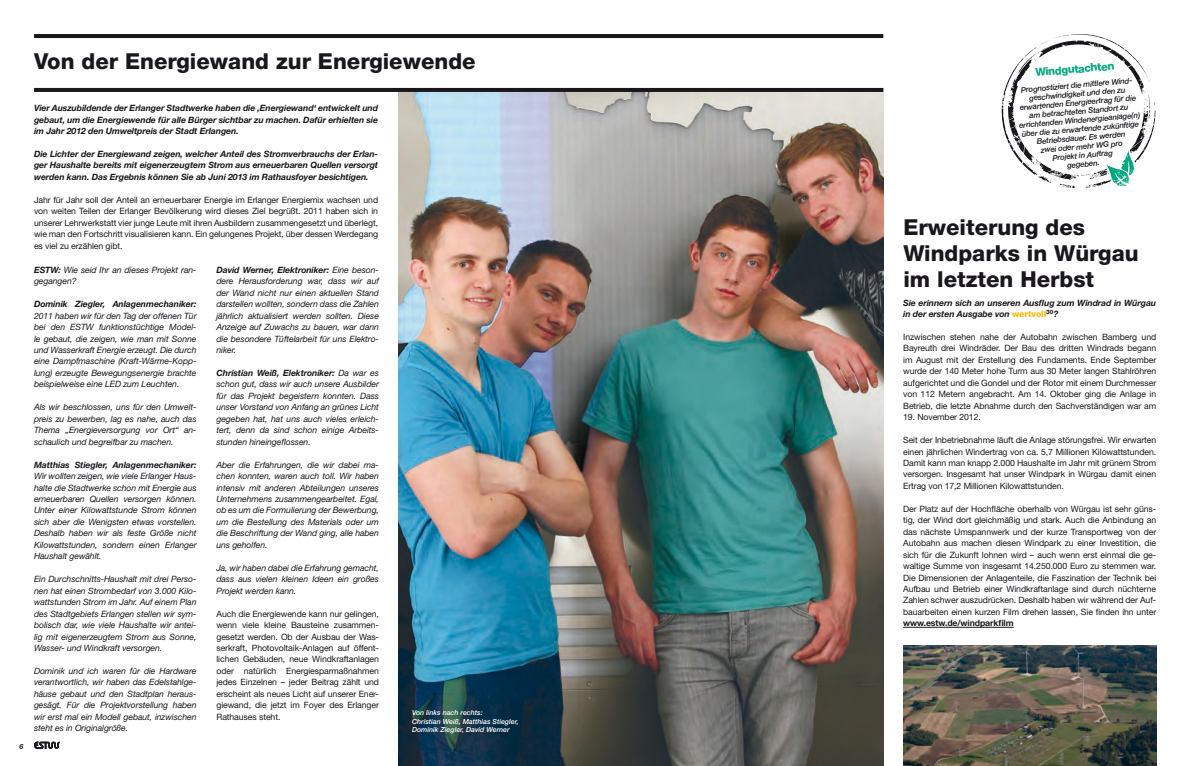
<style>
.page{position:relative;width:1191px;height:766px;background:#fff}
.page>*{position:absolute;margin:0;border:0;box-sizing:border-box;transform-origin:0 0}
.t1{font:800 22px/26.4px "Helvetica Neue";color:#1a171c}
.t2{font:800 11px "Helvetica Neue";color:#00a77f}
.t3{font:italic 8.7px/11.4px "Helvetica Neue";letter-spacing:-.01em;color:#1a171c;text-align:justify}
.t4{font:8.7px/11.5px "Helvetica Neue";letter-spacing:-.01em;color:#1a171c;text-align:justify}
.t5{font:italic 700 8.7px/11.4px "Helvetica Neue";letter-spacing:-.01em;color:#1a171c;text-align:justify}
.t6{font:700 8.7px "Helvetica Neue";letter-spacing:-.01em;color:#1a171c}
.t7{font:italic 500 7.8px/8.8px "Helvetica Neue";color:#1a171c;text-align:center}
.t8{font:italic 500 7px/8.4px "Helvetica Neue";color:#fff}
.t9{font:italic 700 7px "Helvetica Neue";color:#1a171c}
.s1{font-weight:700}
.s2{font-weight:800;font-style:normal;color:#fabb00}
</style>
<div class="page">
<svg style="left:34px;top:741px;width:26px;height:7px"></svg>
<img style="left:399px;top:92px;width:484px;height:673px">
<hr style="left:903px;top:627px;width:110px;height:1px;background:#1a171c">
<svg style="left:1001px;top:34px;width:155px;height:154px"></svg>
<hr style="left:34px;top:34px;width:849px;height:4px;background:#1a171c">
<hr style="left:34px;top:88px;width:849px;height:4px;background:#1a171c">
<img style="left:903px;top:645px;width:254px;height:120px">
<p class="t9" style="left:19px;top:741px;width:5px">6</p>
<h1 class="t1" style="left:34px;top:48px;width:443px">Von der Energiewand zur Energiewende</h1>
<p class="t5" style="left:34px;top:102px;width:346px">Vier Auszubildende der Erlanger Stadtwerke haben die ‚Energiewand‘ entwickelt und gebaut, um die Energiewende für alle Bürger sichtbar zu machen. Dafür erhielten sie im Jahr 2012 den Umweltpreis der Stadt Erlangen.</p>
<p class="t5" style="left:34px;top:148px;width:345px">Die Lichter der Energiewand zeigen, welcher Anteil des Stromverbrauchs der Erlan&shy;ger Haushalte bereits mit eigenerzeugtem Strom aus erneuerbaren Quellen versorgt werden kann. Das Ergebnis können Sie ab Juni 2013 im Rathausfoyer besichtigen.</p>
<p class="t4" style="left:34px;top:194px;width:346px">Jahr für Jahr soll der Anteil an erneuerbarer Energie im Erlanger Energiemix wachsen und von weiten Teilen der Erlanger Bevölkerung wird dieses Ziel begrüßt. 2011 haben sich in unserer Lehrwerkstatt vier junge Leute mit ihren Ausbildern zusammengesetzt und überlegt, wie man den Fortschritt visualisieren kann. Ein gelungenes Projekt, über dessen Werdegang es viel zu erzählen gibt.</p>
<p class="t3" style="left:34px;top:264px;width:164px"><span class="s1">ESTW:</span> Wie seid Ihr an dieses Projekt ran&shy;gegangen?</p>
<p class="t5" style="left:34px;top:298px;width:164px">Dominik Ziegler, Anlagenmechaniker:</p>
<p class="t3" style="left:34px;top:309px;width:164px">2011 haben wir für den Tag der offenen Tür bei den ESTW funktionstüchtige Model&shy;le gebaut, die zeigen, wie man mit Sonne und Wasserkraft Energie erzeugt. Die durch eine Dampfmaschine (Kraft-Wärme-Kopp&shy;lung) erzeugte Bewegungsenergie brachte beispielweise eine LED zum Leuchten.</p>
<p class="t3" style="left:34px;top:401px;width:164px">Als wir beschlossen, uns für den Umwelt&shy;preis zu bewerben, lag es nahe, auch das Thema „Energieversorgung vor Ort“ an&shy;schaulich und begreifbar zu machen.</p>
<p class="t5" style="left:34px;top:458px;width:164px">Matthias Stiegler, Anlagenmechaniker:</p>
<p class="t3" style="left:34px;top:470px;width:164px">Wir wollten zeigen, wie viele Erlanger Haus&shy;halte die Stadtwerke schon mit Energie aus erneuerbaren Quellen versorgen können.<br>Unter einer Kilowattstunde Strom können sich aber die Wenigsten etwas vorstellen.<br>Deshalb haben wir als feste Größe nicht Kilowattstunden, sondern einen Erlanger Haushalt gewählt.</p>
<p class="t3" style="left:34px;top:573px;width:164px">Ein Durchschnitts-Haushalt mit drei Perso&shy;nen hat einen Strombedarf von 3.000 Kilo&shy;wattstunden Strom im Jahr. Auf einem Plan des Stadtgebiets Erlangen stellen wir sym&shy;bolisch dar, wie viele Haushalte wir antei&shy;lig mit eigenerzeugtem Strom aus Sonne, Wasser- und Windkraft versorgen.</p>
<p class="t3" style="left:34px;top:664px;width:164px">Dominik und ich waren für die Hardware verantwortlich, wir haben das Edelstahlge&shy;häuse gebaut und den Stadtplan heraus&shy;gesägt. Für die Projektvorstellung haben wir erst mal ein Modell gebaut, inzwischen steht es in Originalgröße.</p>
<p class="t3" style="left:216px;top:264px;width:164px"><span class="s1">David Werner, Elektroniker:</span> Eine beson&shy;dere Herausforderung war, dass wir auf der Wand nicht nur einen aktuellen Stand darstellen wollten, sondern dass die Zahlen jährlich aktualisiert werden sollten. Diese Anzeige auf Zuwachs zu bauen, war dann die besondere Tüftelarbeit für uns Elektro&shy;niker.</p>
<p class="t3" style="left:216px;top:367px;width:164px"><span class="s1">Christian Weiß, Elektroniker:</span> Da war es schon gut, dass wir auch unsere Ausbilder für das Projekt begeistern konnten. Dass unser Vorstand von Anfang an grünes Licht gegeben hat, hat uns auch vieles erleich&shy;tert, denn da sind schon einige Arbeits&shy;stunden hineingeflossen.</p>
<p class="t3" style="left:216px;top:458px;width:164px">Aber die Erfahrungen, die wir dabei ma&shy;chen konnten, waren auch toll. Wir haben intensiv mit anderen Abteilungen unseres Unternehmens zusammengearbeitet. Egal, ob es um die Formulierung der Bewerbung, um die Bestellung des Materials oder um die Beschriftung der Wand ging, alle haben uns geholfen.</p>
<p class="t3" style="left:216px;top:561px;width:164px">Ja, wir haben dabei die Erfahrung gemacht, dass aus vielen kleinen Ideen ein großes Projekt werden kann.</p>
<p class="t4" style="left:216px;top:607px;width:164px">Auch die Energiewende kann nur gelingen, wenn viele kleine Bausteine zusammen&shy;gesetzt werden. Ob der Ausbau der Was&shy;serkraft, Photovoltaik-Anlagen auf öffent&shy;lichen Gebäuden, neue Windkraftanlagen oder natürlich Energiesparmaßnahmen jedes Einzelnen – jeder Beitrag zählt und erscheint als neues Licht auf unserer Ener&shy;giewand, die jetzt im Foyer des Erlanger Rathauses steht.</p>
<p class="t8" style="left:412px;top:708px;width:108px">Von links nach rechts:<br>Christian Weiß, Matthias Stiegler,<br>Dominik Ziegler, David Werner</p>
<p class="t2" style="left:1034px;top:66px;width:81px;rotate:-5deg">Windgutachten</p>
<p class="t7" style="left:1015px;top:86px;width:123px;rotate:-5deg">Prognostiziert die mittlere Wind&shy;geschwindigkeit und den zu erwartenden Energieertrag für die am betrachteten Standort zu errichtenden Windenergieanlage(n) über die zu erwartende zukünftige<br>Betriebsdauer. Es werden<br>zwei oder mehr WG pro<br>Projekt in Auftrag<br>gegeben.</p>
<h1 class="t1" style="left:903px;top:213px;width:237px">Erweiterung des<br>Windparks in Würgau im letzten Herbst</h1>
<p class="t5" style="left:903px;top:296px;width:254px">Sie erinnern sich an unseren Ausflug zum Windrad in Würgau in der ersten Ausgabe von <span class="s2">wertvoll</span><sup>30</sup>?</p>
<p class="t4" style="left:903px;top:331px;width:255px">Inzwischen stehen nahe der Autobahn zwischen Bamberg und Bayreuth drei Windräder. Der Bau des dritten Windrads begann im August mit der Erstellung des Fundaments. Ende September wurde der 140 Meter hohe Turm aus 30 Meter langen Stahlröhren aufgerichtet und die Gondel und der Rotor mit einem Durchmesser von 112 Metern angebracht. Am 14. Oktober ging die Anlage in Betrieb, die letzte Abnahme durch den Sachverständigen war am</p>
<p class="t4" style="left:903px;top:411px;width:79px">19. November 2012.</p>
<p class="t4" style="left:903px;top:434px;width:255px">Seit der Inbetriebnahme läuft die Anlage störungsfrei. Wir erwarten einen jährlichen Windertrag von ca. 5,7 Millionen Kilowattstunden.<br>Damit kann man knapp 2.000 Haushalte im Jahr mit grünem Strom versorgen. Insgesamt hat unser Windpark in Würgau damit einen Ertrag von 17,2 Millionen Kilowattstunden.</p>
<p class="t4" style="left:903px;top:502px;width:255px">Der Platz auf der Hochfläche oberhalb von Würgau ist sehr güns&shy;tig, der Wind dort gleichmäßig und stark. Auch die Anbindung an das nächste Umspannwerk und der kurze Transportweg von der Autobahn aus machen diesen Windpark zu einer Investition, die sich für die Zukunft lohnen wird – auch wenn erst einmal die ge&shy;waltige Summe von insgesamt 14.250.000 Euro zu stemmen war.<br>Die Dimensionen der Anlagenteile, die Faszination der Technik bei Aufbau und Betrieb einer Windkraftanlage sind durch nüchterne Zahlen schwer auszudrücken. Deshalb haben wir während der Auf&shy;bauarbeiten einen kurzen Film drehen lassen, Sie finden ihn unter</p>
<p class="t6" style="left:903px;top:617px;width:112px">www.estw.de/windparkfilm</p>
</div>
